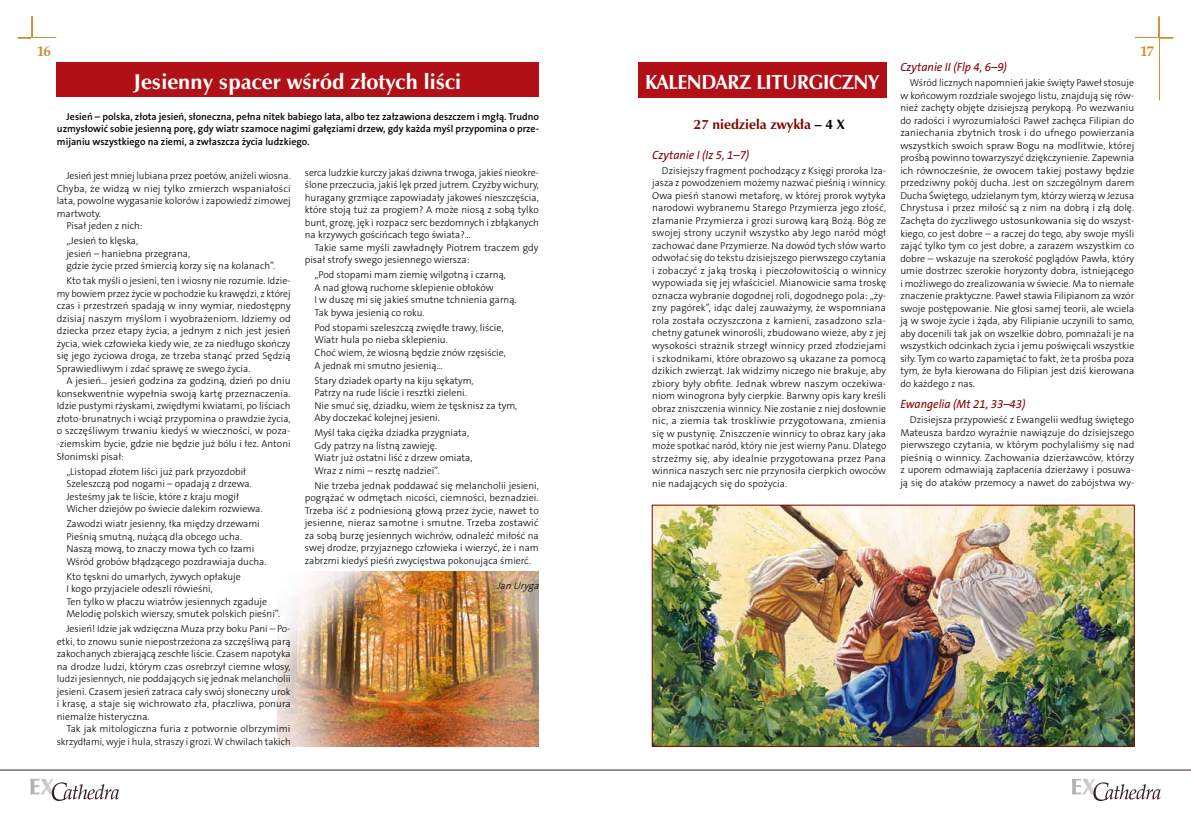
<style>
.page{position:relative;width:1191px;height:823px;background:#fff}
.page>*{position:absolute;margin:0;border:0;box-sizing:border-box;transform-origin:0 0}
.t1{font:700 22px "Zapf Humnst PL";color:#fff}
.t2{font:700 21px "Zapf Humnst PL";letter-spacing:-.01em;color:#fff;scale:.95 1}
.t3{font:700 14.3px "Zapf Calligr PL";color:#cf8b2d}
.t4{font:700 14px "Zapf Humnst PL";color:#820000}
.t5{font:italic 12px "The Sans B Plus W5 Plain";color:#820000;scale:.95 1}
.t6{font:300 10px/12.5px "The Sans B Plus W3";color:#000}
.t7{font:600 10px/12.5px "The Sans B Plus W6";color:#000;text-align:justify}
.t8{font:italic 300 10px "The Sans B Plus W3";color:#000}
.s1{color:#000}
</style>
<div class="page">
<svg style="left:30px;top:778px;width:89px;height:22px"></svg>
<hr style="left:0;top:769px;width:1191px;height:1px;background:#3d2120">
<svg style="left:1072px;top:778px;width:88px;height:22px"></svg>
<hr style="left:32px;top:16px;width:1px;height:84px;background:#cf8b2d">
<hr style="left:18px;top:38px;width:38px;height:1px;background:#cf8b2d">
<div style="left:32px;top:38px;width:104px;height:130px;background:#fff"></div>
<hr style="left:1158px;top:16px;width:1px;height:84px;background:#cf8b2d">
<hr style="left:1134px;top:38px;width:39px;height:1px;background:#cf8b2d">
<div style="left:1054px;top:38px;width:105px;height:83px;background:#fff"></div>
<div style="left:638px;top:62px;width:248px;height:36px;background:#b11116"></div>
<img style="left:654px;top:506px;width:478px;height:238px">
<img style="left:278px;top:571px;width:260px;height:175px">
<div style="left:57px;top:62px;width:482px;height:35px;background:#b11116"></div>
<h3 class="t3" style="left:37px;top:42px;width:15px">16</h3>
<h3 class="t3" style="left:1140px;top:42px;width:15px">17</h3>
<h2 class="t2" style="left:645px;top:69px;width:246px">kalendarz liturgiczny</h2>
<h3 class="t4" style="left:693px;top:116px;width:153px">27 niedziela zwykła <span class="s1">– 4 X</span></h3>
<p class="t5" style="left:652px;top:147px;width:104px">Czytanie I (Iz 5, 1–7)</p>
<p class="t6" style="left:652px;top:164px;width:236px;text-align:justify;text-indent:10px">Dzisiejszy fragment pochodzący z Księgi proroka Iza&shy;jasza z powodzeniem możemy nazwać pieśnią i winnicy.<br>Owa pieśń stanowi metaforę, w której prorok wytyka narodowi wybranemu Starego Przymierza jego złość, złamanie Przymierza i grozi surową karą Bożą. Bóg ze swojej strony uczynił wszystko aby Jego naród mógł zachować dane Przymierze. Na dowód tych słów warto odwołać się do tekstu dzisiejszego pierwszego czytania i zobaczyć z jaką troską i pieczołowitością o winnicy wypowiada się jej właściciel. Mianowicie sama troskę oznacza wybranie dogodnej roli, dogodnego pola: „ży&shy;zny pagórek”, idąc dalej zauważymy, że wspomniana rola została oczyszczona z kamieni, zasadzono szla&shy;chetny gatunek winorośli, zbudowano wieże, aby z jej wysokości strażnik strzegł winnicy przed złodziejami i szkodnikami, które obrazowo są ukazane za pomocą dzikich zwierząt. Jak widzimy niczego nie brakuje, aby zbiory były obfite. Jednak wbrew naszym oczekiwa&shy;niom winogrona były cierpkie. Barwny opis kary kreśli obraz zniszczenia winnicy. Nie zostanie z niej dosłownie nic, a ziemia tak troskliwie przygotowana, zmienia się w pustynię. Zniszczenie winnicy to obraz kary jaka może spotkać naród, który nie jest wierny Panu. Dlatego strzeżmy się, aby idealnie przygotowana przez Pana winnica naszych serc nie przynosiła cierpkich owoców nie nadających się do spożycia.</p>
<p class="t5" style="left:900px;top:60px;width:114px">Czytanie II (Flp 4, 6–9)</p>
<p class="t6" style="left:900px;top:77px;width:236px;text-align:justify;text-indent:10px">Wśród licznych napomnień jakie święty Paweł stosuje w końcowym rozdziale swojego listu, znajdują się rów&shy;nież zachęty objęte dzisiejszą perykopą. Po wezwaniu do radości i wyrozumiałości Paweł zachęca Filipian do zaniechania zbytnich trosk i do ufnego powierzania wszystkich swoich spraw Bogu na modlitwie, której prośbą powinno towarzyszyć dziękczynienie. Zapewnia ich równocześnie, że owocem takiej postawy będzie przedziwny pokój ducha. Jest on szczególnym darem Ducha Świętego, udzielanym tym, którzy wierzą w Jezusa Chrystusa i przez miłość są z nim na dobrą i złą dolę.<br>Zachęta do życzliwego ustosunkowania się do wszyst&shy;kiego, co jest dobre – a raczej do tego, aby swoje myśli zająć tylko tym co jest dobre, a zarazem wszystkim co dobre – wskazuje na szerokość poglądów Pawła, który umie dostrzec szerokie horyzonty dobra, istniejącego i możliwego do zrealizowania w świecie. Ma to niemałe znaczenie praktyczne. Paweł stawia Filipianom za wzór swoje postępowanie. Nie głosi samej teorii, ale wciela ją w swoje życie i żąda, aby Filipianie uczynili to samo, aby docenili tak jak on wszelkie dobro, pomnażali je na wszystkich odcinkach życia i jemu poświęcali wszystkie siły. Tym co warto zapamiętać to fakt, że ta prośba poza tym, że była kierowana do Filipian jest dziś kierowana do każdego z nas.</p>
<p class="t5" style="left:900px;top:396px;width:133px">Ewangelia (Mt 21, 33–43)</p>
<p class="t6" style="left:900px;top:413px;width:235px;text-align:justify;text-indent:10px">Dzisiejsza przypowieść z Ewangelii według świętego Mateusza bardzo wyraźnie nawiązuje do dzisiejszego pierwszego czytania, w którym pochylaliśmy się nad pieśnią o winnicy. Zachowania dzierżawców, którzy z uporem odmawiają zapłacenia dzierżawy i posuwa&shy;ją się do ataków przemocy a nawet do zabójstwa wy-</p>
<h1 class="t1" style="left:134px;top:68px;width:329px">Jesienny spacer wśród złotych liści</h1>
<p class="t7" style="left:57px;top:110px;width:483px;text-indent:10px">Jesień – polska, złota jesień, słoneczna, pełna nitek babiego lata, albo tez załzawiona deszczem i mgłą. Trudno uzmysłowić sobie jesienną porę, gdy wiatr szamoce nagimi gałęziami drzew, gdy każda myśl przypomina o prze&shy;mijaniu wszystkiego na ziemi, a zwłaszcza życia ludzkiego.</p>
<p class="t6" style="left:305px;top:166px;width:236px;text-align:justify">serca ludzkie kurczy jakaś dziwna trwoga, jakieś nieokre&shy;ślone przeczucia, jakiś lęk przed jutrem. Czyżby wichury, huragany grzmiące zapowiadały jakoweś nieszczęścia, które stoją tuż za progiem? A może niosą z sobą tylko bunt, grozę, jęk i rozpacz serc bezdomnych i zbłąkanych na krzywych gościńcach tego świata?...</p>
<p class="t6" style="left:305px;top:241px;width:235px;text-indent:10px">Takie same myśli zawładnęły Piotrem traczem gdy pisał strofy swego jesiennego wiersza:</p>
<p class="t6" style="left:314px;top:269px;width:204px">„Pod stopami mam ziemię wilgotną i czarną,<br>A nad głową ruchome sklepienie obłoków<br>I w duszę mi się jakieś smutne tchnienia garną.<br>Tak bywa jesienią co roku.</p>
<p class="t6" style="left:314px;top:321px;width:193px">Pod stopami szeleszczą zwiędłe trawy, liście, Wiatr hula po nieba sklepieniu.<br>Choć wiem, że wiosną będzie znów rzęsiście, A jednak mi smutno jesienią...</p>
<p class="t6" style="left:314px;top:374px;width:204px">Stary dziadek oparty na kiju sękatym,<br>Patrzy na rude liście i resztki zieleni.<br>Nie smuć się, dziadku, wiem że tęsknisz za tym, Aby doczekać kolejnej jesieni.</p>
<p class="t6" style="left:314px;top:426px;width:160px">Myśl taka ciężka dziadka przygniata, Gdy patrzy na listną zawieję.<br>Wiatr już ostatni liść z drzew omiata, Wraz z nimi – resztę nadziei”.</p>
<p class="t6" style="left:305px;top:479px;width:235px;text-align:justify;text-indent:10px">Nie trzeba jednak poddawać się melancholii jesieni, pogrążać w odmętach nicości, ciemności, beznadziei.<br>Trzeba iść z podniesioną głową przez życie, nawet to jesienne, nieraz samotne i smutne. Trzeba zostawić za sobą burzę jesiennych wichrów, odnaleźć miłość na swej drodze, przyjaznego człowieka i wierzyć, że i nam zabrzmi kiedyś pieśń zwycięstwa pokonująca śmierć.</p>
<p class="t8" style="left:496px;top:578px;width:47px">JanUryga</p>
<p class="t6" style="left:66px;top:169px;width:226px">Jesień jest mniej lubiana przez poetów, aniżeli wiosna.</p>
<p class="t6" style="left:57px;top:182px;width:235px">Chyba, że widzą w niej tylko zmierzch wspaniałości</p>
<p class="t6" style="left:57px;top:194px;width:235px">lata, powolne wygasanie kolorów i zapowiedź zimowej</p>
<p class="t6" style="left:57px;top:207px;width:46px">martwoty.</p>
<p class="t6" style="left:66px;top:219px;width:78px">Pisał jeden z nich:</p>
<p class="t6" style="left:66px;top:234px;width:210px">„Jesień to klęska,<br>jesień – haniebna przegrana,<br>gdzie życie przed śmiercią korzy się na kolanach”.</p>
<p class="t6" style="left:57px;top:274px;width:236px;text-align:justify;text-indent:10px">Kto tak myśli o jesieni, ten i wiosny nie rozumie. Idzie&shy;my bowiem przez życie w pochodzie ku krawędzi, z której czas i przestrzeń spadają w inny wymiar, niedostępny dzisiaj naszym myślom i wyobrażeniom. Idziemy od dziecka przez etapy życia, a jednym z nich jest jesień życia, wiek człowieka kiedy wie, ze za niedługo skończy się jego życiowa droga, ze trzeba stanąć przed Sędzią Sprawiedliwym i zdać sprawę ze swego życia.</p>
<p class="t6" style="left:57px;top:374px;width:235px;text-align:justify;text-indent:10px">A jesień... jesień godzina za godziną, dzień po dniu konsekwentnie wypełnia swoją kartę przeznaczenia.<br>Idzie pustymi rżyskami, zwiędłymi kwiatami, po liściach złoto-brunatnych i wciąż przypomina o prawdzie życia, o szczęśliwym trwaniu kiedyś w wieczności, w poza--ziemskim bycie, gdzie nie będzie już bólu i łez. Antoni Słonimski pisał:</p>
<p class="t6" style="left:66px;top:464px;width:198px">„Listopad złotem liści już park przyozdobił Szeleszczą pod nogami – opadają z drzewa.<br>Jesteśmy jak te liście, które z kraju mogił Wicher dziejów po świecie dalekim rozwiewa.</p>
<p class="t6" style="left:66px;top:517px;width:202px">Zawodzi wiatr jesienny, łka między drzewami Pieśnią smutną, nużącą dla obcego ucha.<br>Naszą mową, to znaczy mowa tych co łzami Wśród grobów błądzącego pozdrawiaja ducha.</p>
<p class="t6" style="left:66px;top:569px;width:215px">Kto tęskni do umarłych, żywych opłakuje<br>I kogo przyjaciele odeszli rówieśni,<br>Ten tylko w płaczu wiatrów jesiennych zgaduje Melodię polskich wierszy, smutek polskich pieśni”.</p>
<p class="t6" style="left:57px;top:622px;width:235px;text-align:justify;text-indent:10px">Jesień! Idzie jak wdzięczna Muza przy boku Pani – Po&shy;etki, to znowu sunie niepostrzeżona za szczęśliwą parą zakochanych zbierającą zeschłe liście. Czasem napotyka na drodze ludzi, którym czas osrebrzył ciemne włosy, ludzi jesiennych, nie poddających się jednak melancholii jesieni. Czasem jesień zatraca cały swój słoneczny urok i krasę, a staje się wichrowato zła, płaczliwa, ponura niemalże histeryczna.</p>
<p class="t6" style="left:57px;top:722px;width:236px;text-align:right">Tak jak mitologiczna furia z potwornie olbrzymimi skrzydłami, wyje i hula, straszy i grozi. W chwilach takich</p>
</div>
